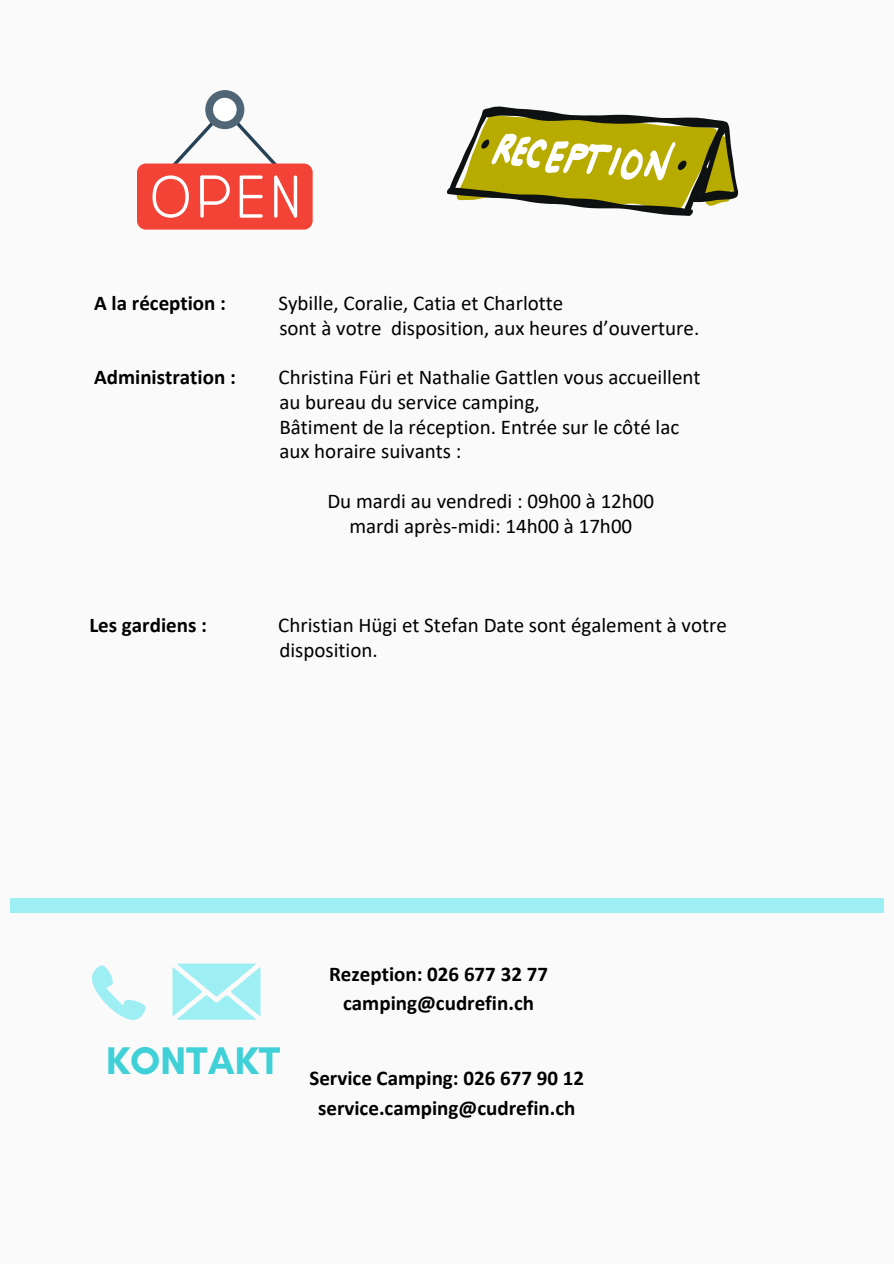
<style>
.page{position:relative;width:894px;height:1264px;background:#fff}
.page>*{position:absolute;margin:0;border:0;box-sizing:border-box;transform-origin:0 0}
.t1{font:700 39.15px "Glacial Indifference";color:#40d0d7}
.t2{font:21px "Calibri";color:#000}
.t3{font:700 21px/29.2px "Calibri";color:#000;text-align:center}
</style>
<div class="page">
<div style="left:0;top:0;width:893px;height:1263px;background:#fafafa"></div>
<div style="left:10px;top:897px;width:873px;height:15px;background:#9eeff3"></div>
<svg style="left:92px;top:965px;width:54px;height:54px"></svg>
<svg style="left:172px;top:963px;width:88px;height:56px"></svg>
<svg style="left:447px;top:106px;width:292px;height:110px"></svg>
<svg style="left:173px;top:121px;width:103px;height:42px"></svg>
<div style="left:137px;top:163px;width:175px;height:67px;background:#f34336;border-radius:9px"></div>
<div style="left:205px;top:90px;width:39px;height:39px;background:#506676;border-radius:50%"></div>
<div style="left:213px;top:98px;width:23px;height:23px;background:#fff;border-radius:50%"></div>
<svg style="left:274px;top:175px;width:23px;height:43px"></svg>
<svg style="left:152px;top:175px;width:37px;height:43px"></svg>
<svg style="left:200px;top:175px;width:4px;height:43px"></svg>
<svg style="left:200px;top:175px;width:30px;height:30px"></svg>
<svg style="left:239px;top:175px;width:23px;height:43px"></svg>
<p class="t3" style="left:94px;top:290px;width:133px">A la réception :</p>
<p class="t2" style="left:278px;top:294px;width:286px">Sybille, Coralie, Catia et Charlotte</p>
<p class="t2" style="left:279px;top:319px;width:421px">sont à votre disposition, aux heures d’ouverture.</p>
<p class="t3" style="left:94px;top:364px;width:143px">Administration :</p>
<p class="t2" style="left:278px;top:368px;width:423px">Christina Füri et Nathalie Gattlen vous accueillent</p>
<p class="t2" style="left:279px;top:393px;width:262px">au bureau du service camping,</p>
<p class="t2" style="left:279px;top:418px;width:401px">Bâtiment de la réception. Entrée sur le côté lac</p>
<p class="t2" style="left:279px;top:443px;width:183px">aux horaire suivants :</p>
<p class="t2" style="left:327px;top:492px;width:328px">Du mardi au vendredi : 09h00 à 12h00</p>
<p class="t2" style="left:349px;top:517px;width:284px">mardi après-midi: 14h00 à 17h00</p>
<p class="t3" style="left:89px;top:612px;width:119px">Les gardiens :</p>
<p class="t2" style="left:278px;top:616px;width:450px">Christian Hügi et Stefan Date sont également à votre</p>
<p class="t2" style="left:279px;top:641px;width:100px">disposition.</p>
<p class="t1" style="left:106px;top:1036px;width:176px">KONTAKT</p>
<p class="t3" style="left:329px;top:960px;width:220px">Rezeption: 026 677 32 77 camping@cudrefin.ch</p>
<p class="t3" style="left:309px;top:1065px;width:276px">Service Camping: 026 677 90 12 service.camping@cudrefin.ch</p>
</div>
